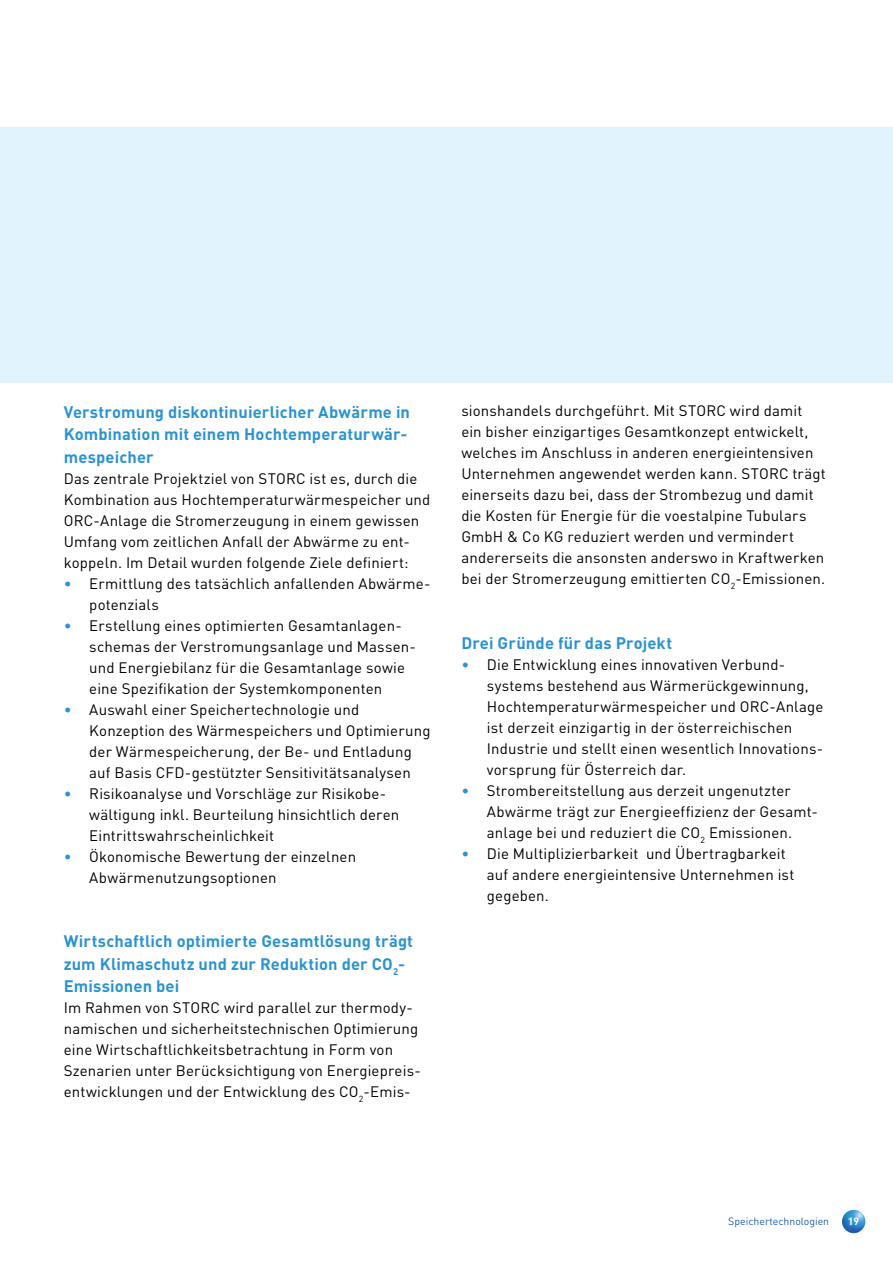
<style>
.page{position:relative;width:893px;height:1263px;background:#fff}
.page>*{position:absolute;margin:0;border:0;box-sizing:border-box;transform-origin:0 0}
.t1{font:700 16.5px/22.5px "DIN";letter-spacing:.01em;color:#2b93d1}
.t2{font:15px/21px "DIN";letter-spacing:.01em;color:#000}
.t3{font:10.5px "DIN";color:#225ba9}
.t4{font:700 10.5px "DIN";color:#fff}
.s1{color:#2b93d1}
</style>
<div class="page">
<img style="left:842px;top:1210px;width:23px;height:23px;border-radius:12px">
<div style="left:0;top:128px;width:893px;height:255px;background:#e1f4fd"></div>
<p class="t1" style="left:64px;top:400px;width:348px">Verstromung diskontinuierlicher Abwärme in<br>Kombination mit einem Hochtemperaturwär&shy;mespeicher</p>
<p class="t2" style="left:64px;top:467px;width:368px">Das zentrale Projektziel von STORC ist es, durch die Kombination aus Hochtemperaturwärmespeicher und ORC-Anlage die Stromerzeugung in einem gewissen Umfang vom zeitlichen Anfall der Abwärme zu ent&shy;koppeln. Im Detail wurden folgende Ziele definiert:</p>
<p class="t2" style="left:89px;top:572px;width:343px;text-indent:-26px"><span class="s1">•</span> Ermittlung des tatsächlich anfallenden Abwärme&shy;potenzials</p>
<p class="t2" style="left:89px;top:614px;width:328px;text-indent:-26px"><span class="s1">•</span> Erstellung eines optimierten Gesamtanlagen&shy;schemas der Verstromungsanlage und Massen&shy;und Energiebilanz für die Gesamtanlage sowie eine Spezifikation der Systemkomponenten</p>
<p class="t2" style="left:89px;top:698px;width:343px;text-indent:-26px"><span class="s1">•</span> Auswahl einer Speichertechnologie und Konzeption des Wärmespeichers und Optimierung der Wärmespeicherung, der Be- und Entladung auf Basis CFD-gestützter Sensitivitätsanalysen</p>
<p class="t2" style="left:89px;top:782px;width:312px;text-indent:-26px"><span class="s1">•</span> Risikoanalyse und Vorschläge zur Risikobe&shy;wältigung inkl. Beurteilung hinsichtlich deren<br>Eintrittswahrscheinlichkeit</p>
<p class="t2" style="left:89px;top:845px;width:268px;text-indent:-26px"><span class="s1">•</span> Ökonomische Bewertung der einzelnen<br>Abwärmenutzungsoptionen</p>
<p class="t1" style="left:64px;top:929px;width:351px">Wirtschaftlich optimierte Gesamtlösung trägt zum Klimaschutz und zur Reduktion der CO<sub>2</sub>-<br>Emissionen bei</p>
<p class="t2" style="left:64px;top:997px;width:358px">Im Rahmen von STORC wird parallel zur thermody&shy;namischen und sicherheitstechnischen Optimierung eine Wirtschaftlichkeitsbetrachtung in Form von Szenarien unter Berücksichtigung von Energiepreis&shy;entwicklungen und der Entwicklung des CO<sub>2</sub>-Emis-</p>
<p class="t2" style="left:461px;top:400px;width:366px">sionshandels durchgeführt. Mit STORC wird damit ein bisher einzigartiges Gesamtkonzept entwickelt, welches im Anschluss in anderen energieintensiven Unternehmen angewendet werden kann. STORC trägt einerseits dazu bei, dass der Strombezug und damit die Kosten für Energie für die voestalpine Tubulars GmbH &amp; Co KG reduziert werden und vermindert andererseits die ansonsten anderswo in Kraftwerken bei der Stromerzeugung emittierten CO<sub>2</sub>-Emissionen.</p>
<p class="t1" style="left:461px;top:631px;width:212px">Drei Gründe für das Projekt</p>
<p class="t2" style="left:487px;top:653px;width:338px;text-indent:-26px"><span class="s1">•</span> Die Entwicklung eines innovativen Verbund&shy;systems bestehend aus Wärmerückgewinnung, Hochtemperaturwärmespeicher und ORC-Anlage ist derzeit einzigartig in der österreichischen Industrie und stellt einen wesentlich Innovations&shy;vorsprung für Österreich dar.</p>
<p class="t2" style="left:487px;top:779px;width:333px;text-indent:-26px"><span class="s1">•</span> Strombereitstellung aus derzeit ungenutzter<br>Abwärme trägt zur Energieeffizienz der Gesamt&shy;anlage bei und reduziert die CO<sub>2</sub> Emissionen.</p>
<p class="t2" style="left:487px;top:842px;width:309px;text-indent:-26px"><span class="s1">•</span> Die Multiplizierbarkeit und Übertragbarkeit auf andere energieintensive Unternehmen ist gegeben.</p>
<p class="t3" style="left:728px;top:1214px;width:102px">Speichertechnologien</p>
<p class="t4" style="left:848px;top:1214px;width:13px">19</p>
</div>
